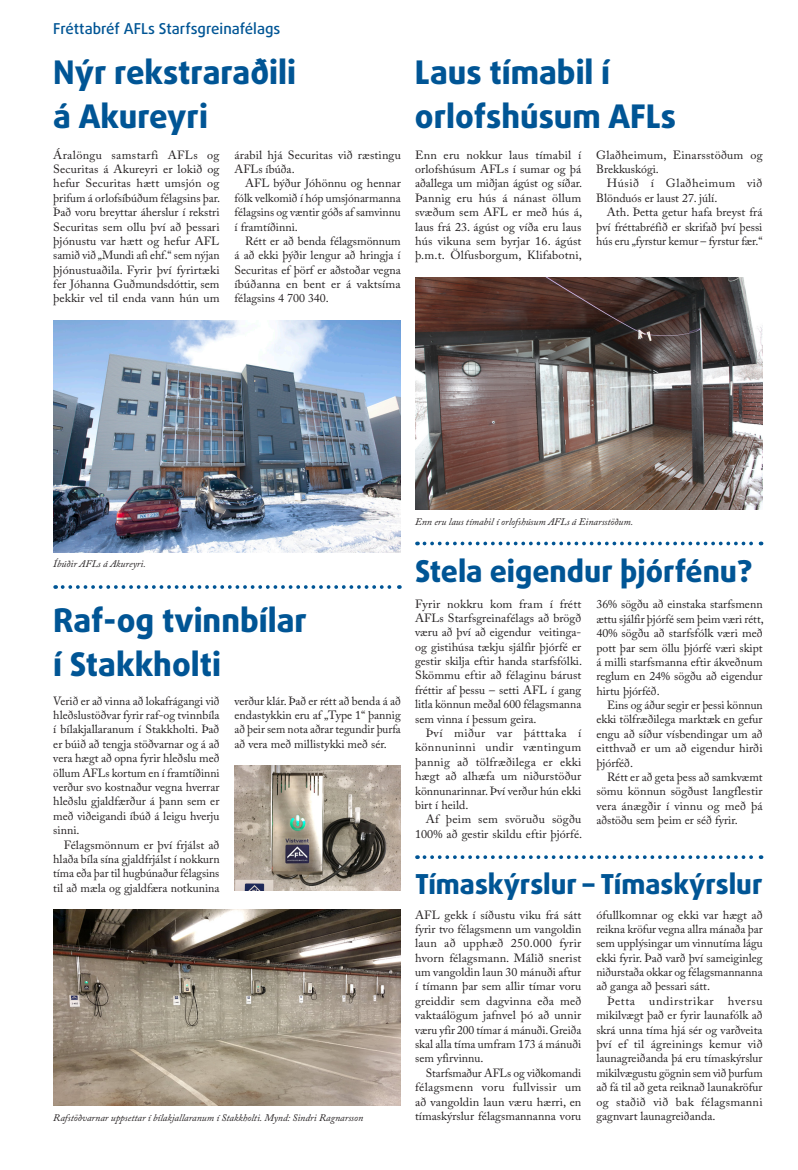
<style>
.page{position:relative;width:798px;height:1170px;background:#fff}
.page>*{position:absolute;margin:0;border:0;box-sizing:border-box;transform-origin:0 0}
.t1{font:800 32.5px/43.8px "Daxline Pro";color:#005595}
.t2{font:800 30px "Daxline Pro";color:#005595}
.t3{font:800 27.5px "Daxline Pro";color:#005595}
.t4{font:500 15px "Daxline Pro";color:#005595}
.t5{font:11.88px/14.4px "Adobe Caslon Pro";color:#231f20;text-align:justify}
.t6{font:italic 10px "Adobe Caslon Pro";color:#231f20}
</style>
<div class="page">
<img style="left:53px;top:320px;width:347px;height:232px">
<img style="left:53px;top:909px;width:347px;height:196px">
<img style="left:234px;top:765px;width:166px;height:125px">
<img style="left:415px;top:278px;width:347px;height:231px">
<svg style="left:63px;top:585px;width:337px;height:4px"></svg>
<svg style="left:424px;top:541px;width:337px;height:4px"></svg>
<svg style="left:424px;top:855px;width:337px;height:4px"></svg>
<p class="t4" style="left:53px;top:19px;width:228px">Fréttabréf AFLs Starfsgreinafélags</p>
<h1 class="t1" style="left:53px;top:51px;width:244px">Nýr rekstraraðili á Akureyri</h1>
<p class="t5" style="left:53px;top:147px;width:168px">Áralöngu samstarfi AFLs og Securitas á Akureyri er lokið og hefur Securitas hætt umsjón og þrifum á orlofsíbúðum félagsins þar.<br>Það voru breyttar áherslur í rekstri Securitas sem ollu því að þessari þjónustu var hætt og hefur AFL samið við „Mundi afi ehf.“ sem nýjan þjónustuaðila. Fyrir því fyrirtæki fer Jóhanna Guðmundsdóttir, sem þekkir vel til enda vann hún um</p>
<p class="t5" style="left:234px;top:147px;width:168px">árabil hjá Securitas við ræstingu<br>AFLs íbúða.</p>
<p class="t5" style="left:234px;top:176px;width:168px;text-indent:11px">AFL býður Jóhönnu og hennar fólk velkomið í hóp umsjónarmanna félagsins og væntir góðs af samvinnu í framtíðinni.</p>
<p class="t5" style="left:234px;top:234px;width:168px;text-indent:11px">Rétt er að benda félagsmönnum á að ekki þýðir lengur að hringja í Securitas ef þörf er aðstoðar vegna íbúðanna en bent er á vaktsíma félagsins 4 700 340.</p>
<h1 class="t1" style="left:415px;top:51px;width:262px">Laus tímabil í orlofshúsum AFLs</h1>
<p class="t5" style="left:415px;top:147px;width:168px">Enn eru nokkur laus tímabil í orlofshúsum AFLs í sumar og þá aðallega um miðjan ágúst og síðar.<br>Þannig eru hús á nánast öllum svæðum sem AFL er með hús á, laus frá 23. ágúst og víða eru laus hús vikuna sem byrjar 16. ágúst þ.m.t. Ölfusborgum, Klifabotni,</p>
<p class="t5" style="left:596px;top:147px;width:168px">Glaðheimum, Einarsstöðum og<br>Brekkuskógi.</p>
<p class="t5" style="left:596px;top:176px;width:168px;text-indent:11px">Húsið í Glaðheimum við<br>Blönduós er laust 27. júlí.</p>
<p class="t5" style="left:596px;top:205px;width:168px;text-indent:11px">Ath. Þetta getur hafa breyst frá því fréttabréfið er skrifað því þessi hús eru „fyrstur kemur – fyrstur fær.“</p>
<p class="t6" style="left:53px;top:558px;width:94px">Íbúðir AFLs á Akureyri.</p>
<h1 class="t1" style="left:53px;top:599px;width:255px">Raf-og tvinnbílar í Stakkholti</h1>
<p class="t5" style="left:53px;top:693px;width:168px">Verið er að vinna að lokafrágangi við hleðslustöðvar fyrir raf-og tvinnbíla í bílakjallaranum í Stakkholti. Það er búið að tengja stöðvarnar og á að vera hægt að opna fyrir hleðslu með öllum AFLs kortum en í framtíðinni verður svo kostnaður vegna hverrar hleðslu gjaldfærður á þann sem er með viðeigandi íbúð á leigu hverju sinni.</p>
<p class="t5" style="left:53px;top:837px;width:168px;text-indent:11px">Félagsmönnum er því frjálst að hlaða bíla sína gjaldfrjálst í nokkurn tíma eða þar til hugbúnaður félagsins til að mæla og gjaldfæra notkunina</p>
<p class="t5" style="left:234px;top:693px;width:168px">verður klár. Það er rétt að benda á að endastykkin eru af „Type 1“ þannig að þeir sem nota aðrar tegundir þurfa að vera með millistykki með sér.</p>
<p class="t6" style="left:53px;top:1111px;width:311px">Rafstöðvarnar uppsettar í bílakjallaranum í Stakkholti. Mynd: Sindri Ragnarsson</p>
<p class="t6" style="left:415px;top:515px;width:220px">Enn eru laus tímabil í orlofshúsum AFLs á Einarsstöðum.</p>
<h2 class="t2" style="left:415px;top:551px;width:339px">Stela eigendur þjórfénu?</h2>
<p class="t5" style="left:415px;top:596px;width:168px">Fyrir nokkru kom fram í frétt AFLs Starfsgreinafélags að brögð væru að því að eigendur veitinga&shy;og gistihúsa tækju sjálfir þjórfé er gestir skilja eftir handa starfsfólki.<br>Skömmu eftir að félaginu bárust fréttir af þessu – setti AFL í gang litla könnun meðal 600 félagsmanna sem vinna í þessum geira.</p>
<p class="t5" style="left:415px;top:725px;width:168px;text-indent:11px">Því miður var þátttaka í könnuninni undir væntingum þannig að tölfræðilega er ekki hægt að alhæfa um niðurstöður könnunarinnar. Því verður hún ekki birt í heild.</p>
<p class="t5" style="left:415px;top:812px;width:168px;text-align:right">Af þeim sem svöruðu sögðu<br>100% að gestir skildu eftir þjórfé.</p>
<p class="t5" style="left:596px;top:597px;width:169px">36% sögðu að einstaka starfsmenn ættu sjálfir þjórfé sem þeim væri rétt, 40% sögðu að starfsfólk væri með pott þar sem öllu þjórfé væri skipt á milli starfsmanna eftir ákveðnum reglum en 24% sögðu að eigendur hirtu þjórféð.</p>
<p class="t5" style="left:596px;top:697px;width:168px;text-indent:11px">Eins og áður segir er þessi könnun ekki tölfræðilega marktæk en gefur engu að síður vísbendingar um að eitthvað er um að eigendur hirði þjórféð.</p>
<p class="t5" style="left:596px;top:769px;width:168px;text-indent:11px">Rétt er að geta þess að samkvæmt sömu könnun sögðust langflestir vera ánægðir í vinnu og með þá aðstöðu sem þeim er séð fyrir.</p>
<h3 class="t3" style="left:415px;top:865px;width:349px">Tímaskýrslur – Tímaskýrslur</h3>
<p class="t5" style="left:415px;top:907px;width:168px">AFL gekk í síðustu viku frá sátt fyrir tvo félagsmenn um vangoldin laun að upphæð 250.000 fyrir hvorn félagsmann. Málið snerist um vangoldin laun 30 mánuði aftur í tímann þar sem allir tímar voru greiddir sem dagvinna eða með vaktaálögum jafnvel þó að unnir væru yfir 200 tímar á mánuði. Greiða skal alla tíma umfram 173 á mánuði sem yfirvinnu.</p>
<p class="t5" style="left:415px;top:1065px;width:168px;text-indent:11px">Starfsmaður AFLs og viðkomandi félagsmenn voru fullvissir um að vangoldin laun væru hærri, en tímaskýrslur félagsmannanna voru</p>
<p class="t5" style="left:596px;top:907px;width:168px">ófullkomnar og ekki var hægt að reikna kröfur vegna allra mánaða þar sem upplýsingar um vinnutíma lágu ekki fyrir. Það varð því sameiginleg niðurstaða okkar og félagsmannanna að ganga að þessari sátt.</p>
<p class="t5" style="left:596px;top:993px;width:168px;text-indent:11px">Þetta undirstrikar hversu mikilvægt það er fyrir launafólk að skrá unna tíma hjá sér og varðveita því ef til ágreinings kemur við launagreiðanda þá eru tímaskýrslur mikilvægustu gögnin sem við þurfum að fá til að geta reiknað launakröfur og staðið við bak félagsmanni gagnvart launagreiðanda.</p>
</div>
